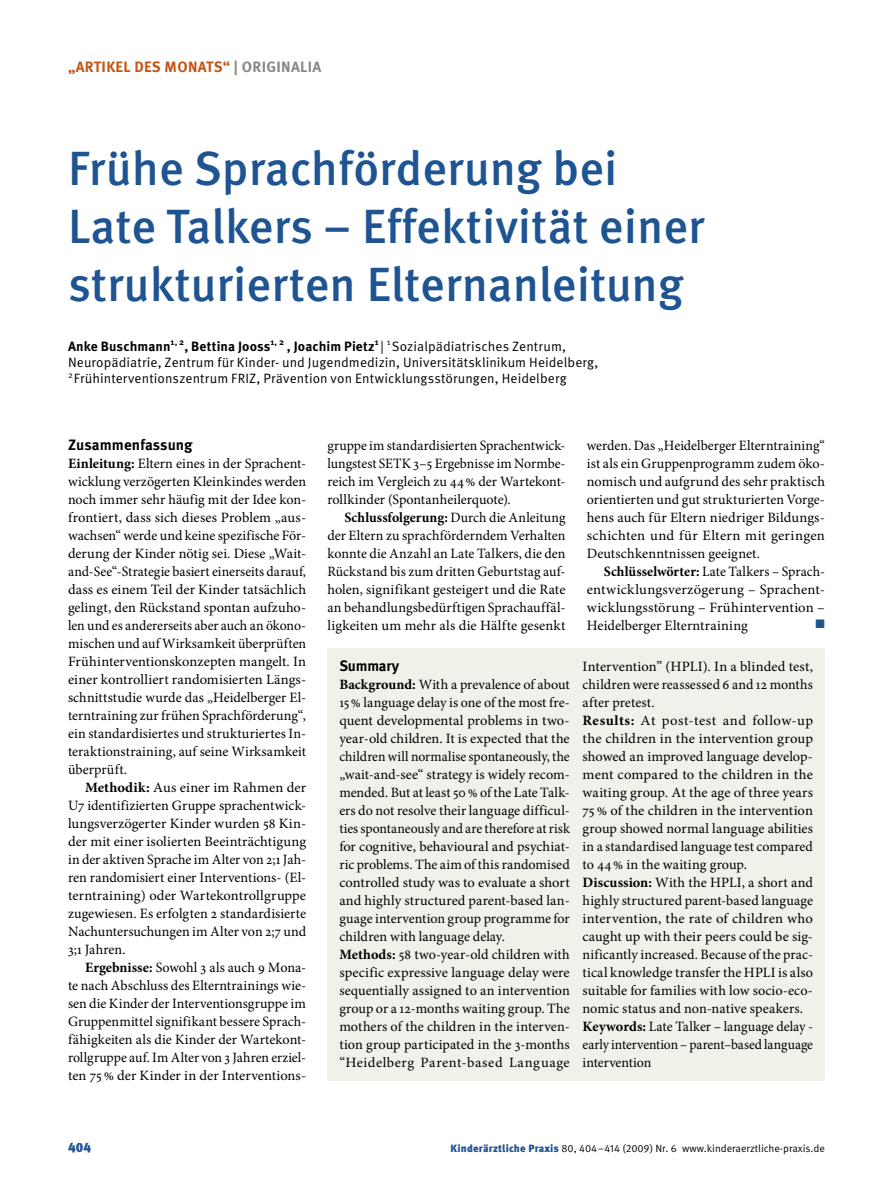
<style>
.page{position:relative;width:893px;height:1191px;background:#fff}
.page>*{position:absolute;margin:0;border:0;box-sizing:border-box;transform-origin:0 0}
.t1{font:500 48px/57.8px "Meta OT";color:#1f5492}
.t2{font:700 15px "Meta OT";letter-spacing:.02em;color:#c25619}
.t3{font:700 15px "Meta OT";color:#000}
.t4{font:14.25px/18px "Minion Pro";letter-spacing:.005em;color:#000;text-align:justify}
.t5{font:14.25px "European Pi CRM 3";color:#1f5492}
.t6{font:13.5px/16.2px "Meta OT";letter-spacing:.01em;color:#000}
.t7{font:900 13.5px "Meta OT";color:#1f5492}
.t8{font:10.5px "Meta OT";color:#000}
.s1{color:#868889}
.s2{font-weight:700}
.s3{font-weight:900;color:#1f5492}
</style>
<div class="page">
<div style="left:327px;top:648px;width:498px;height:432px;background:#f1f0e9"></div>
<p class="t2" style="left:68px;top:57px;width:254px">„Artikel des Monats“ <span class="s1">| Originalia</span></p>
<h1 class="t1" style="left:68px;top:140px;width:638px">Frühe Sprachförderung bei<br>Late Talkers – Effektivität einer strukturierten Elternanleitung</h1>
<p class="t6" style="left:68px;top:338px;width:532px"><span class="s2">Anke Buschmann</span><sup>1,</sup> <sup>2</sup><span class="s2">, Bettina Jooss</span><sup>1,</sup> <sup>2</sup> <span class="s2">, Joachim Pietz</span><sup>1</sup> | <sup>1</sup>Sozialpädiatrisches Zentrum,<br>Neuropädiatrie, Zentrum für Kinder- und Jugendmedizin, Universitätsklinikum Heidelberg,<br><sup>2</sup>Frühinterventionszentrum FRIZ, Prävention von Entwicklungsstörungen, Heidelberg</p>
<p class="t3" style="left:68px;top:435px;width:126px">Zusammenfassung</p>
<p class="t4" style="left:68px;top:455px;width:240px"><span class="s2">Einleitung:</span> Eltern eines in der Sprachent&shy;wicklung verzögerten Kleinkindes werden noch immer sehr häufig mit der Idee kon&shy;frontiert, dass sich dieses Problem „aus&shy;wachsen“ werde und keine spezifische För&shy;derung der Kinder nötig sei. Diese „Wait&shy;and-See“-Strategie basiert einerseits darauf, dass es einem Teil der Kinder tatsächlich gelingt, den Rückstand spontan aufzuho&shy;len und es andererseits aber auch an ökono&shy;mischen und auf Wirksamkeit überprüften Frühinterventionskonzepten mangelt. In einer kontrolliert randomisierten Längs&shy;schnittstudie wurde das „Heidelberger El&shy;terntraining zur frühen Sprachförderung“, ein standardisiertes und strukturiertes In&shy;teraktionstraining, auf seine Wirksamkeit überprüft.</p>
<p class="t4" style="left:68px;top:779px;width:240px;text-indent:17px"><span class="s2">Methodik:</span> Aus einer im Rahmen der U7 identifizierten Gruppe sprachentwick&shy;lungsverzögerter Kinder wurden 58 Kin&shy;der mit einer isolierten Beeinträchtigung in der aktiven Sprache im Alter von 2;1 Jah&shy;ren randomisiert einer Interventions- (El&shy;terntraining) oder Wartekontrollgruppe zugewiesen. Es erfolgten 2 standardisierte Nachuntersuchungen im Alter von 2;7 und 3;1 Jahren.</p>
<p class="t4" style="left:68px;top:959px;width:240px;text-indent:17px"><span class="s2">Ergebnisse:</span> Sowohl 3 als auch 9 Mona&shy;te nach Abschluss des Elterntrainings wie&shy;sen die Kinder der Interventionsgruppe im Gruppenmittel signifikant bessere Sprach&shy;fähigkeiten als die Kinder der Wartekont&shy;rollgruppe auf. Im Alter von 3 Jahren erziel&shy;ten 75% der Kinder in der Interventions-</p>
<p class="t4" style="left:327px;top:437px;width:240px">gruppe im standardisierten Sprachentwick&shy;lungstest SETK 3–5 Ergebnisse im Normbe&shy;reich im Vergleich zu 44% der Wartekont&shy;rollkinder (Spontanheilerquote).</p>
<p class="t4" style="left:327px;top:509px;width:240px;text-indent:17px"><span class="s2">Schlussfolgerung:</span> Durch die Anleitung der Eltern zu sprachförderndem Verhalten konnte die Anzahl an Late Talkers, die den Rückstand bis zum dritten Geburtstag auf&shy;holen, signifikant gesteigert und die Rate an behandlungsbedürftigen Sprachauffäl&shy;ligkeiten um mehr als die Hälfte gesenkt</p>
<p class="t3" style="left:339px;top:656px;width:61px">Summary</p>
<p class="t4" style="left:339px;top:675px;width:232px;text-align:left"><span class="s2">Background:</span> With a prevalence of about 15% language delay is one of the most fre&shy;quent developmental problems in two&shy;year-old children. It is expected that the children will normalise spontaneously, the „wait-and-see“ strategy is widely recom&shy;mended. But at least 50% of the Late Talk&shy;ers do not resolve their language difficul&shy;ties spontaneously and are therefore at risk for cognitive, behavioural and psychiat&shy;ric problems. The aim of this randomised controlled study was to evaluate a short and highly structured parent-based lan&shy;guage intervention group programme for children with language delay.<br><span class="s2">Methods:</span> 58 two-year-old children with specific expressive language delay were sequentially assigned to an intervention group or a 12-months waiting group. The mothers of the children in the interven&shy;tion group participated in the 3-months “Heidelberg Parent-based Language</p>
<p class="t4" style="left:587px;top:437px;width:240px">werden. Das „Heidelberger Elterntraining“ ist als ein Gruppenprogramm zudem öko&shy;nomisch und aufgrund des sehr praktisch orientierten und gut strukturierten Vorge&shy;hens auch für Eltern niedriger Bildungs&shy;schichten und für Eltern mit geringen Deutschkenntnissen geeignet.</p>
<p class="t4" style="left:587px;top:563px;width:240px;text-indent:17px"><span class="s2">Schlüsselwörter:</span> Late Talkers – Sprach&shy;entwicklungsverzögerung – Sprachent&shy;wicklungsstörung – Frühintervention – Heidelberger Elterntraining</p>
<p class="t5" style="left:815px;top:614px;width:11px">◾</p>
<p class="t4" style="left:583px;top:657px;width:232px;text-align:left">Intervention” (HPLI). In a blinded test, children were reassessed 6 and 12 months after pretest.<br><span class="s2">Results:</span> At post-test and follow-up the children in the intervention group showed an improved language develop&shy;ment compared to the children in the waiting group. At the age of three years 75% of the children in the intervention group showed normal language abilities in a standardised language test compared to 44% in the waiting group.<br><span class="s2">Discussion:</span> With the HPLI, a short and highly structured parent-based language intervention, the rate of children who caught up with their peers could be sig&shy;nificantly increased. Because of the prac&shy;tical knowledge transfer the HPLI is also suitable for families with low socio-eco&shy;nomic status and non-native speakers.<br><span class="s2">Keywords:</span> Late Talker – language delay - early intervention – parent–based language intervention</p>
<p class="t7" style="left:68px;top:1139px;width:25px">404</p>
<p class="t8" style="left:451px;top:1142px;width:376px"><span class="s3">Kinderärztliche Praxis</span> 80, 404–414 (2009) Nr. 6 www.kinderaerztliche-praxis.de</p>
</div>
